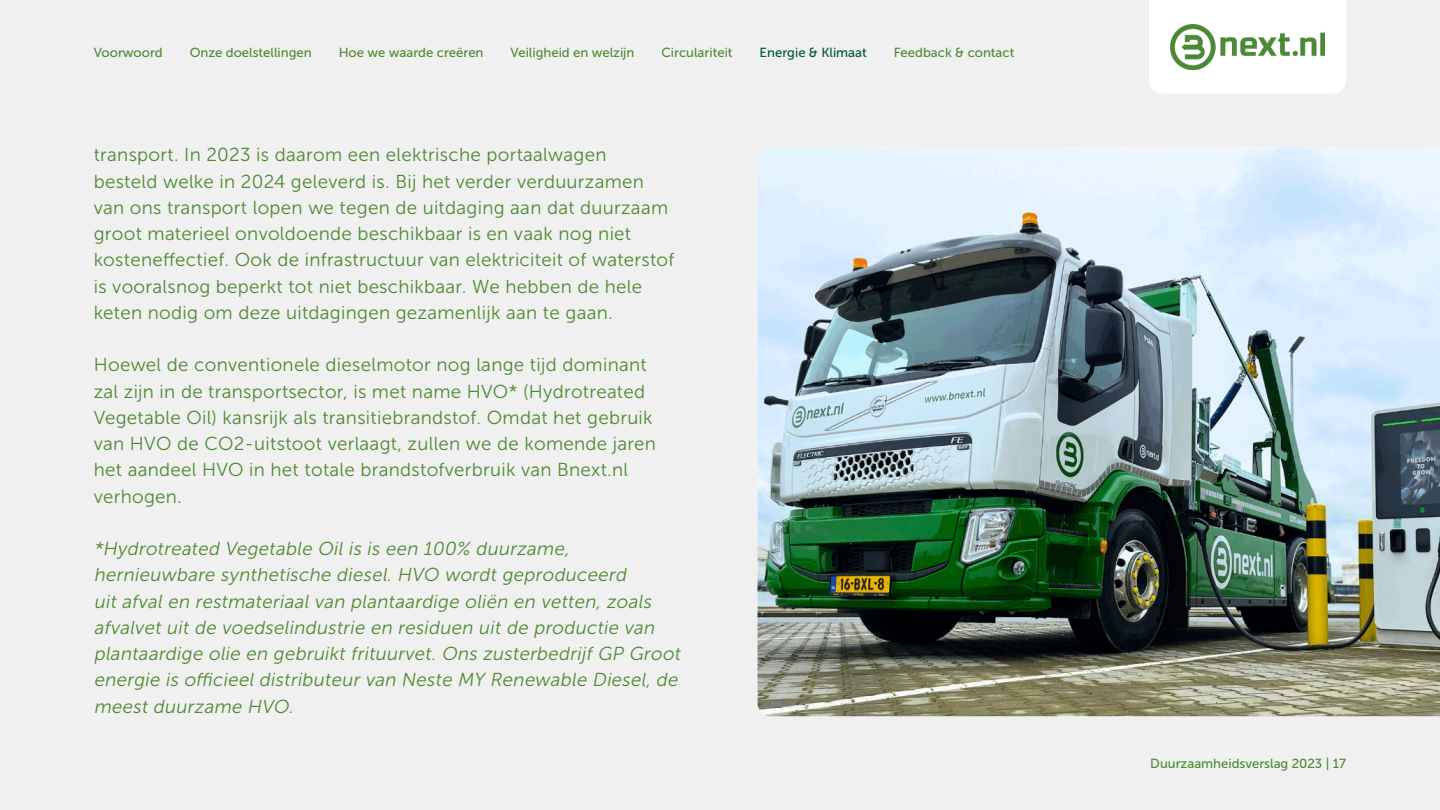
<style>
.page{position:relative;width:1440px;height:810px;background:#f0f0f0}
.page>*{position:absolute;margin:0;border:0;box-sizing:border-box;transform-origin:0 0}
.t1{font:18.75px/26.2px "Museo Sans 300";letter-spacing:.015em;color:#4c8b32}
.t2{font:italic 18.75px/26.2px "Museo Sans 300";color:#4c8b32}
.t3{font:13.12px "Museo Sans 500";color:#4c8b32}
.t4{font:13.12px "Museo Sans 500";color:#005738}
</style>
<div class="page">
<div style="left:1149px;top:0;width:197px;height:94px;background:#fff"></div>
<img style="left:1170px;top:24px;width:155px;height:46px">
<img style="left:758px;top:147px;width:682px;height:569px">
<p class="t3" style="left:94px;top:46px;width:71px">Voorwoord</p>
<p class="t3" style="left:190px;top:46px;width:123px">Onze doelstellingen</p>
<p class="t3" style="left:339px;top:46px;width:146px">Hoe we waarde creëren</p>
<p class="t3" style="left:511px;top:46px;width:125px">Veiligheid en welzijn</p>
<p class="t3" style="left:661px;top:46px;width:73px">Circulariteit</p>
<p class="t4" style="left:760px;top:46px;width:109px">Energie &amp; Klimaat</p>
<p class="t3" style="left:894px;top:46px;width:122px">Feedback &amp; contact</p>
<p class="t1" style="left:94px;top:142px;width:582px">transport. In 2023 is daarom een elektrische portaalwagen besteld welke in 2024 geleverd is. Bij het verder verduurzamen van ons transport lopen we tegen de uitdaging aan dat duurzaam groot materieel onvoldoende beschikbaar is en vaak nog niet kosteneffectief. Ook de infrastructuur van elektriciteit of waterstof is vooralsnog beperkt tot niet beschikbaar. We hebben de hele keten nodig om deze uitdagingen gezamenlijk aan te gaan.</p>
<p class="t1" style="left:94px;top:352px;width:564px">Hoewel de conventionele dieselmotor nog lange tijd dominant zal zijn in de transportsector, is met name HVO* (Hydrotreated Vegetable Oil) kansrijk als transitiebrandstof. Omdat het gebruik van HVO de CO2-uitstoot verlaagt, zullen we de komende jaren het aandeel HVO in het totale brandstofverbruik van Bnext.nl verhogen.</p>
<p class="t2" style="left:94px;top:536px;width:592px">*Hydrotreated Vegetable Oil is is een 100% duurzame, hernieuwbare synthetische diesel. HVO wordt geproduceerd<br>uit afval en restmateriaal van plantaardige oliën en vetten, zoals afvalvet uit de voedselindustrie en residuen uit de productie van plantaardige olie en gebruikt frituurvet. Ons zusterbedrijf GP Groot energie is officieel distributeur van Neste MY Renewable Diesel, de meest duurzame HVO.</p>
<p class="t3" style="left:1150px;top:756px;width:197px">Duurzaamheidsverslag 2023 | 17</p>
</div>
